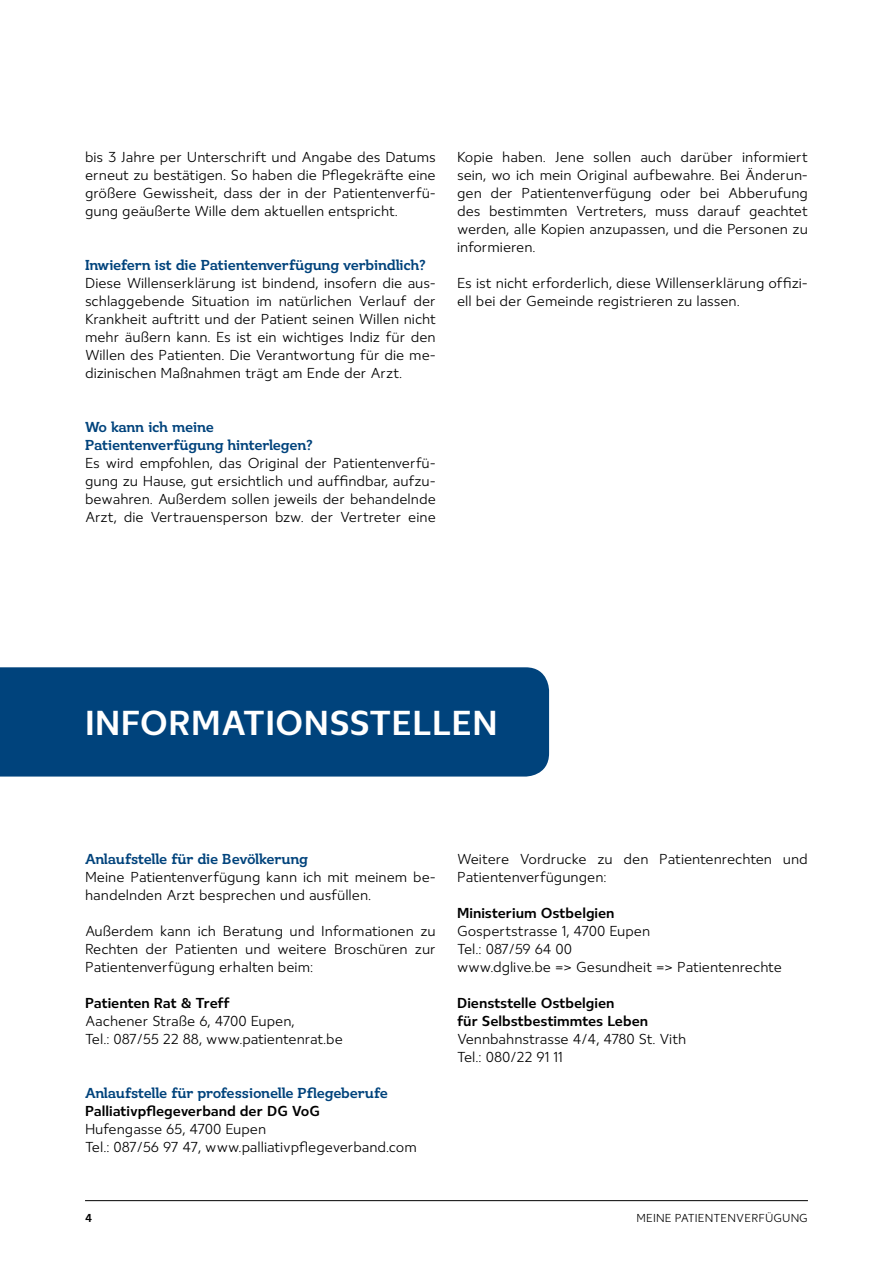
<style>
.page{position:relative;width:893px;height:1263px;background:#fff}
.page>*{position:absolute;margin:0;border:0;box-sizing:border-box;transform-origin:0 0}
.t1{font:700 36px "Ostbe Sans";letter-spacing:.01em;color:#fff}
.t2{font:15px/18px "Ostbe Sans";color:#000}
.t3{font:700 15px/18px "Ostbe Serif 06";letter-spacing:-.02em;color:#00437c}
.t4{font:700 15px/18px "Ostbe Sans";color:#000}
.t5{font:700 15px "Ostbe Sans";letter-spacing:-.02em;color:#000}
.t6{font:12px "Ostbe Sans";letter-spacing:.01em;color:#000}
.t7{font:700 12px "Ostbe Sans";color:#000}
</style>
<div class="page">
<hr style="left:85px;top:1200px;width:723px;height:1px;background:#000">
<div style="left:0;top:667px;width:549px;height:109px;background:#00437c"></div>
<p class="t2" style="left:85px;top:149px;width:352px;text-align:justify">bis 3 Jahre per Unterschrift und Angabe des Datums erneut zu bestätigen. So haben die Pflegekräfte eine größere Gewissheit, dass der in der Patientenverfü&shy;gung geäußerte Wille dem aktuellen entspricht.</p>
<p class="t3" style="left:85px;top:256px;width:342px">Inwiefern ist die Patientenverfügung verbindlich?</p>
<p class="t2" style="left:85px;top:275px;width:352px;text-align:justify">Diese Willenserklärung ist bindend, insofern die aus&shy;schlaggebende Situation im natürlichen Verlauf der Krankheit auftritt und der Patient seinen Willen nicht mehr äußern kann. Es ist ein wichtiges Indiz für den Willen des Patienten. Die Verantwortung für die me&shy;dizinischen Maßnahmen trägt am Ende der Arzt.</p>
<p class="t3" style="left:85px;top:418px;width:229px">Wo kann ich meine<br>Patientenverfügung hinterlegen?</p>
<p class="t2" style="left:85px;top:455px;width:352px;text-align:justify">Es wird empfohlen, das Original der Patientenverfü&shy;gung zu Hause, gut ersichtlich und auffindbar, aufzu&shy;bewahren. Außerdem sollen jeweils der behandelnde Arzt, die Vertrauensperson bzw. der Vertreter eine</p>
<p class="t2" style="left:457px;top:149px;width:352px;text-align:justify">Kopie haben. Jene sollen auch darüber informiert sein, wo ich mein Original aufbewahre. Bei Änderun&shy;gen der Patientenverfügung oder bei Abberufung des bestimmten Vertreters, muss darauf geachtet werden, alle Kopien anzupassen, und die Personen zu informieren.</p>
<p class="t2" style="left:457px;top:275px;width:352px">Es ist nicht erforderlich, diese Willenserklärung offizi&shy;ell bei der Gemeinde registrieren zu lassen.</p>
<h1 class="t1" style="left:85px;top:703px;width:414px">INFORMATIONSSTELLEN</h1>
<p class="t3" style="left:85px;top:850px;width:224px">Anlaufstelle für die Bevölkerung</p>
<p class="t2" style="left:85px;top:869px;width:352px">Meine Patientenverfügung kann ich mit meinem be&shy;handelnden Arzt besprechen und ausfüllen.</p>
<p class="t2" style="left:85px;top:923px;width:352px;text-align:justify">Außerdem kann ich Beratung und Informationen zu Rechten der Patienten und weitere Broschüren zur Patientenverfügung erhalten beim:</p>
<p class="t5" style="left:85px;top:994px;width:146px">Patienten Rat &amp; Treff</p>
<p class="t2" style="left:85px;top:1013px;width:259px">Aachener Straße 6, 4700 Eupen,<br>Tel.: 087/55 22 88, www.patientenrat.be</p>
<p class="t3" style="left:85px;top:1084px;width:304px">Anlaufstelle für professionelle Pflegeberufe</p>
<p class="t4" style="left:85px;top:1103px;width:236px">Palliativpflegeverband der DG VoG</p>
<p class="t2" style="left:85px;top:1121px;width:333px">Hufengasse 65, 4700 Eupen<br>Tel.: 087/56 97 47, www.palliativpflegeverband.com</p>
<p class="t2" style="left:457px;top:851px;width:352px">Weitere Vordrucke zu den Patientenrechten und<br>Patientenverfügungen:</p>
<p class="t4" style="left:457px;top:905px;width:159px">Ministerium Ostbelgien</p>
<p class="t2" style="left:457px;top:923px;width:326px">Gospertstrasse 1, 4700 Eupen<br>Tel.: 087/59 64 00<br>www.dglive.be =&gt; Gesundheit =&gt; Patientenrechte</p>
<p class="t4" style="left:457px;top:995px;width:193px">Dienststelle Ostbelgien<br>für Selbstbestimmtes Leben</p>
<p class="t2" style="left:457px;top:1031px;width:231px">Vennbahnstrasse 4/4, 4780 St. Vith<br>Tel.: 080/22 91 11</p>
<p class="t7" style="left:85px;top:1211px;width:9px">4</p>
<p class="t6" style="left:637px;top:1212px;width:173px">MEINE PATIENTENVERFÜGUNG</p>
</div>
